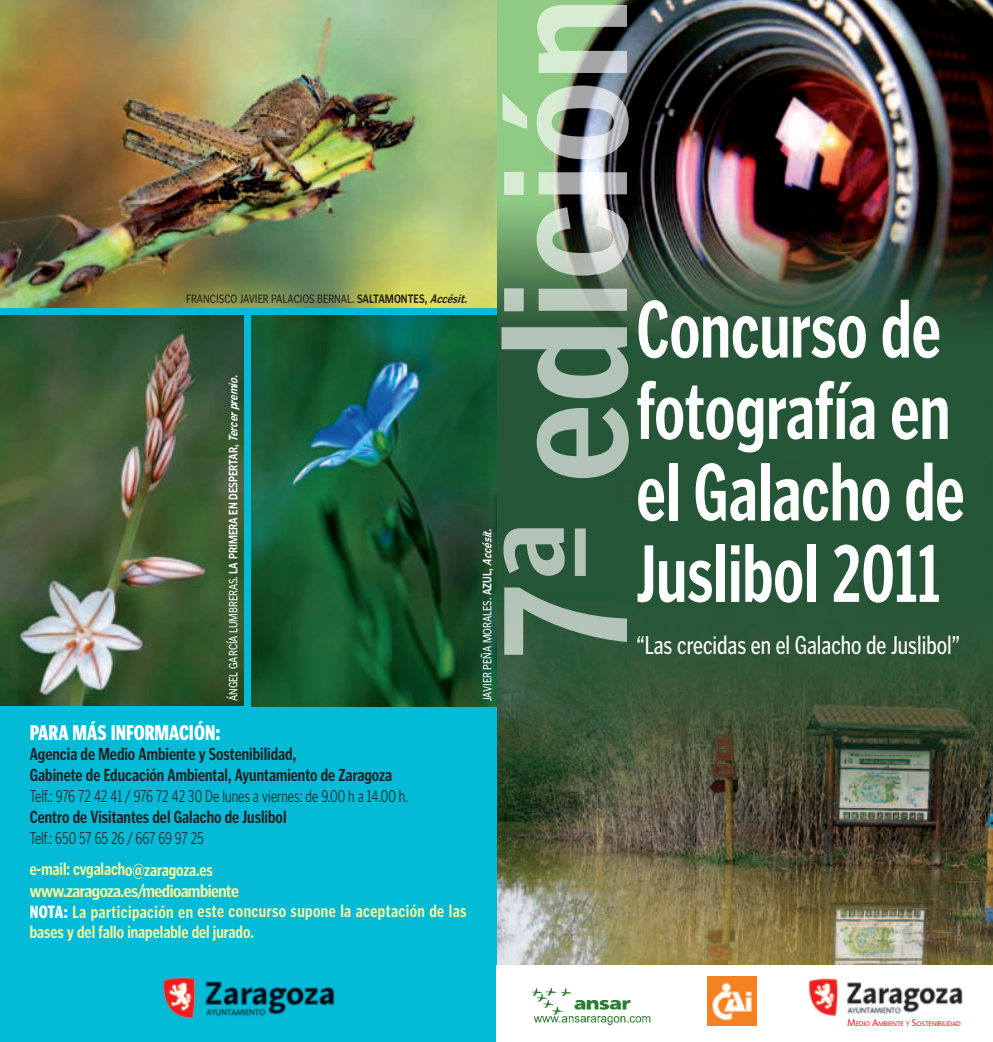
<style>
.page{position:relative;width:993px;height:1042px;background:#fff}
.page>*{position:absolute;margin:0;border:0;box-sizing:border-box;transform-origin:0 0}
.t1{font:700 condensed 81.38px/81.4px "Poynter Gothic Text";color:#fff;scale:.8 1}
.t2{font:condensed 26.25px "Poynter Gothic Text";color:#fff;scale:.9 1}
.t3{font:900 condensed 21px "Poynter Gothic Text";color:#fff;scale:.9 1}
.t4{font:700 condensed 17.5px/21px "Poynter Gothic Text";color:#231f20;scale:.9 1}
.t5{font:700 condensed 17.5px/21px "Poynter Gothic Text";letter-spacing:.025em;color:#fff79a;scale:.9 1}
.t6{font:300 condensed 17.5px "Poynter Gothic Text";letter-spacing:-.005em;color:#231f20;scale:.9 1}
.t7{font:700 condensed 17.5px/21.9px "Poynter Gothic Text";letter-spacing:-.03em;color:#fff79a;scale:.9 1}
.t8{font:12.25px "Poynter Gothic Text";color:#fff;scale:.8 1}
.t9{font:12.25px "Poynter Gothic Text";color:#231f20;scale:.8 1}
.t10{font:7px "Linotype Aroma";letter-spacing:-.045em;color:#ee1d23}
.s1{font-weight:700}
.s2{font-weight:700;font-style:italic}
.s3{font-weight:900;color:#fff}
.s4{font-size:9.97px}
</style>
<div class="page">
<img style="left:496px;top:0;width:496px;height:965px">
<svg style="left:501px;top:5px;width:127px;height:650px;background:#74937a"></svg>
<div style="left:0;top:0;width:496px;height:1042px;background:#03bbd7"></div>
<img style="left:0;top:315px;width:243px;height:391px">
<img style="left:251px;top:315px;width:245px;height:391px">
<img style="left:0;top:0;width:496px;height:308px">
<img style="left:162px;top:977px;width:173px;height:42px">
<img style="left:707px;top:977px;width:48px;height:48px">
<img style="left:531px;top:987px;width:120px;height:38px">
<img style="left:808px;top:978px;width:155px;height:39px">
<p class="t9" style="left:186px;top:292px;width:356px">FRANCISCO JAVIER PALACIOS BERNAL. <span class="s1">SALTAMONTES,</span> <span class="s2">Accésit.</span></p>
<p class="t8" style="left:226px;top:701px;width:413px;rotate:-90deg">án gel garcía lumbreras. <span class="s1">la primera en despertar,</span> <span class="s2">Tercerpremio.</span></p>
<p class="t3" style="left:30px;top:720px;width:213px">PARA MÁS INFORMACIÓN:</p>
<p class="t4" style="left:30px;top:743px;width:404px">Agencia de Medio Ambiente y Sostenibilidad,<br>Gabinete de Educación Ambiental, Ayuntamiento de Zaragoza</p>
<p class="t6" style="left:30px;top:786px;width:421px">Telf.: 976 72 42 41 / 976 72 42 30 De lunes a viernes: de 9.00 h a 14.00 h.</p>
<p class="t4" style="left:30px;top:806px;width:287px">Centro de Visitantes del Galacho de Juslibol</p>
<p class="t6" style="left:30px;top:828px;width:195px">Telf.: 650 57 65 26 / 667 69 97 25</p>
<p class="t7" style="left:30px;top:858px;width:234px">e-mail: cvgalacho@zaragoza.es www.zaragoza.es/medioambiente</p>
<p class="t5" style="left:30px;top:900px;width:486px"><span class="s3">NOTA:</span> La participación en este concurso supone la aceptación de las bases y del fallo inapelable del jurado.</p>
<p class="t8" style="left:480px;top:701px;width:221px;rotate:-90deg">JAVIER PEÑA MORALES. <span class="s1">AZUL,</span> <span class="s2">Accésit.</span></p>
<h1 class="t1" style="left:636px;top:289px;width:411px">Concurso de fotografía en el Galacho de<br>Juslibol 2011</h1>
<h2 class="t2" style="left:636px;top:631px;width:361px">“Las crecidas en el Galacho de Juslibol”</h2>
<p class="t10" style="left:846px;top:1019px;width:115px"><span class="s4">M</span>EDIO <span class="s4">A</span>MBIENTE Y <span class="s4">S</span>OSTENIBILIDAD</p>
</div>
